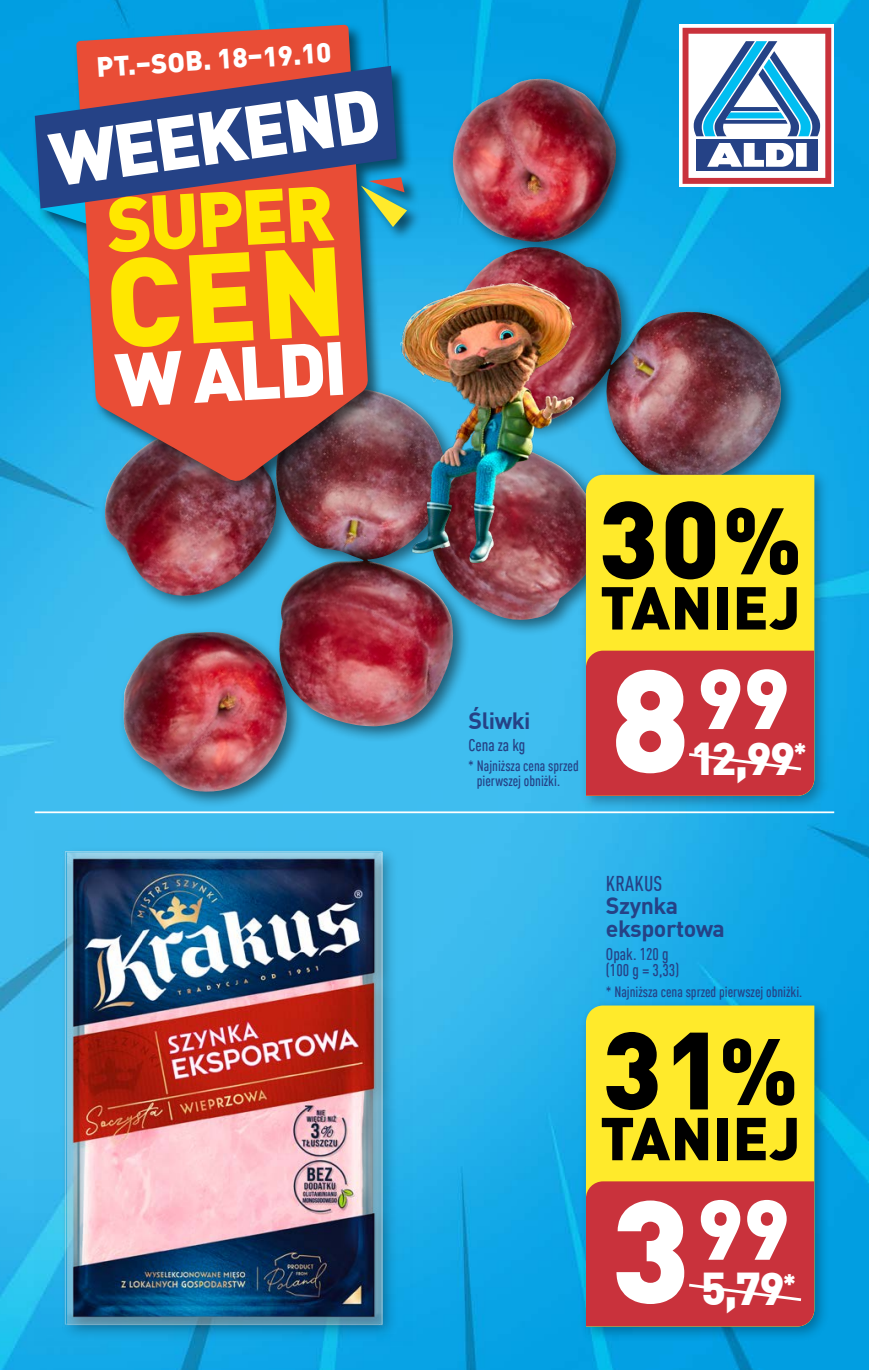
<style>
.page{position:relative;width:869px;height:1370px;background:#fff}
.page>*{position:absolute;margin:0;border:0;box-sizing:border-box;transform-origin:0 0}
.t1{font:900 107.8px "DIN Pro";color:#000}
.t2{font:900 83.3px "DIN Pro";color:#fff}
.t3{font:900 59.5px "DIN Pro";letter-spacing:.01em;color:#000}
.t4{font:900 45.15px "DIN Pro";color:#fff}
.t5{font:900 27.3px "DIN Pro";color:#fff}
.t6{font:700 23.1px/23.1px "DIN Pro";letter-spacing:-.02em;color:#254286}
.t7{font:500 condensed 21px "DIN Pro";letter-spacing:.01em;color:#254286}
.t8{font:500 condensed 16.8px/16.8px "DIN Pro";color:#254286}
.t9{font:500 condensed 14.7px/14.3px "DIN Pro";color:#254286}
.s1{font-size:92.75px}
.s2{font-size:142.8px}
</style>
<div class="page">
<img style="left:0;top:0;width:869px;height:1369px">
<hr style="left:35px;top:811px;width:798px;height:2px;background:#fff">
<div style="left:99px;top:382px;width:519px;height:426px;background:#000;opacity:.5"></div>
<img style="left:101px;top:497px;width:478px;height:295px">
<div style="left:441px;top:73px;width:357px;height:425px;background:#000;opacity:.5"></div>
<img style="left:438px;top:79px;width:349px;height:411px">
<div style="left:579px;top:468px;width:251px;height:343px;background:#000;opacity:.3"></div>
<div style="left:585px;top:475px;width:229px;height:175px;background:#ffea2b"></div>
<div style="left:585px;top:650px;width:229px;height:145px;background:#c9323c"></div>
<div style="left:579px;top:998px;width:251px;height:344px;background:#000;opacity:.3"></div>
<div style="left:585px;top:1005px;width:229px;height:176px;background:#ffea2b"></div>
<div style="left:585px;top:1181px;width:229px;height:145px;background:#c9323c"></div>
<svg style="left:679px;top:25px;width:154px;height:162px"></svg>
<svg style="left:682px;top:28px;width:148px;height:156px"></svg>
<div style="left:33px;top:23px;width:389px;height:474px;background:#000;opacity:.55"></div>
<svg style="left:76px;top:25px;width:292px;height:457px;background:#9b5a5b"></svg>
<svg style="left:35px;top:66px;width:361px;height:142px;background:#8d5767"></svg>
<svg style="left:41px;top:91px;width:366px;height:315px;background:#a89076"></svg>
<img style="left:400px;top:279px;width:176px;height:283px">
<img style="left:35px;top:830px;width:377px;height:514px">
<h3 class="t5" style="left:95px;top:46px;width:237px;rotate:-4deg">PT.–SOB. 18–19.10</h3>
<h3 class="t6" style="left:468px;top:707px;width:64px">Śliwki</h3>
<p class="t8" style="left:468px;top:735px;width:59px">Cena za kg</p>
<p class="t9" style="left:476px;top:758px;width:103px;text-indent:-9px">* Najniższa cena sprzed pierwszej obniżki.</p>
<h1 class="t1" style="left:598px;top:453px;width:205px">30<span class="s1">%</span></h1>
<h3 class="t3" style="left:599px;top:560px;width:202px">TANIEJ</h3>
<h2 class="t2" style="left:610px;top:632px;width:181px"><span class="s2">8</span>99</h2>
<h3 class="t4" style="left:690px;top:722px;width:118px">12,99<sup>*</sup></h3>
<h3 class="t7" style="left:605px;top:868px;width:58px">KRAKUS</h3>
<h3 class="t6" style="left:605px;top:892px;width:121px">Szynka eksportowa</h3>
<p class="t8" style="left:605px;top:944px;width:75px">Opak. 120 g (100 g = 3,33)</p>
<p class="t9" style="left:605px;top:983px;width:198px">* Najniższa cena sprzed pierwszej obniżki.</p>
<h1 class="t1" style="left:601px;top:983px;width:198px">31<span class="s1">%</span></h1>
<h3 class="t3" style="left:599px;top:1090px;width:202px">TANIEJ</h3>
<h2 class="t2" style="left:610px;top:1162px;width:181px"><span class="s2">3</span>99</h2>
<h3 class="t4" style="left:700px;top:1252px;width:97px">5,79<sup>*</sup></h3>
</div>
